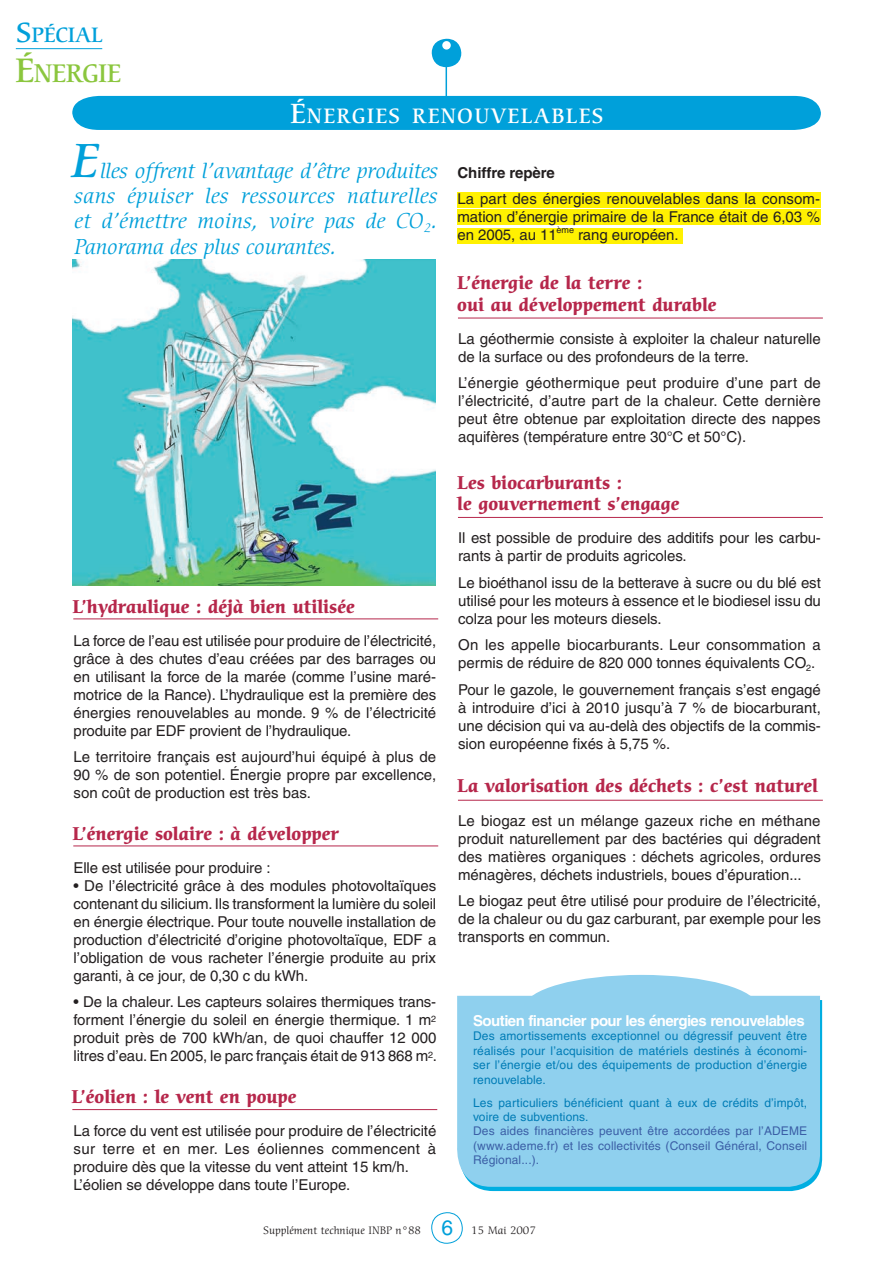
<style>
.page{position:relative;width:893px;height:1263px;background:#fff}
.page>*{position:absolute;margin:0;border:0;box-sizing:border-box;transform-origin:0 0}
.t1{font:italic 500 46.5px "Cerigo";color:#00a0da}
.t2{font:500 24.75px "Cerigo";letter-spacing:-.02em;color:#8bc63e}
.t3{font:italic 21px/25.2px "Cerigo";letter-spacing:.005em;color:#00a0da;text-align:justify}
.t4{font:21px "Helvetica";color:#00a0da}
.t5{font:500 20.25px "Cerigo";letter-spacing:.065em;color:#fff}
.t6{font:500 20.25px "Cerigo";color:#00a0da}
.t7{font:700 18px/21.6px "Cerigo";color:#b6274b}
.t8{font:15px/18px "Helvetica";letter-spacing:-.005em;color:#231f20;text-align:justify}
.t9{font:700 15px "Helvetica";letter-spacing:-.035em;color:#fff}
.t10{font:700 15px "Helvetica";letter-spacing:-.005em;color:#231f20}
.t11{font:12px/14.4px "Helvetica";letter-spacing:.01em;color:#007cb6;text-align:justify}
.t12{font:12px/14.4px "Helvetica";letter-spacing:.01em;color:#3b5fa6;text-align:justify}
.t13{font:10.5px "Cerigo";color:#231f20}
.t14{font:9px "Helvetica";color:#231f20}
.s1{font-size:27px}
.s2{font-size:33px}
</style>
<div class="page">
<div style="left:457px;top:192px;width:364px;height:15px;background:#fff101"></div>
<div style="left:457px;top:210px;width:364px;height:15px;background:#fff101"></div>
<div style="left:457px;top:229px;width:225px;height:15px;background:#fff101"></div>
<svg style="left:432px;top:39px;width:29px;height:28px"></svg>
<hr style="left:446px;top:67px;width:1px;height:30px;background:#00a0da">
<div style="left:442px;top:41px;width:9px;height:9px;background:#fff;border-radius:50%"></div>
<div style="left:72px;top:96px;width:749px;height:34px;background:#00a0da"></div>
<img style="left:72px;top:259px;width:363px;height:327px">
<svg style="left:431px;top:1212px;width:32px;height:31px"></svg>
<hr style="left:16px;top:48px;width:86px;height:1px;background:#00a0da">
<hr style="left:73px;top:618px;width:365px;height:1px;background:#b6274b">
<hr style="left:73px;top:845px;width:365px;height:1px;background:#b6274b">
<hr style="left:72px;top:1109px;width:365px;height:1px;background:#b6274b">
<hr style="left:458px;top:318px;width:365px;height:1px;background:#b6274b">
<hr style="left:458px;top:517px;width:365px;height:1px;background:#b6274b">
<hr style="left:458px;top:800px;width:365px;height:1px;background:#b6274b">
<svg style="left:476px;top:1000px;width:347px;height:191px;background:#2abbe5"></svg>
<div style="left:525px;top:975px;width:233px;height:64px;background:#8fd0ee;border-radius:50%"></div>
<div style="left:457px;top:996px;width:364px;height:191px;background:#8fd0ee"></div>
<h3 class="t6" style="left:16px;top:23px;width:88px"><span class="s1">S</span>PÉCIAL</h3>
<h2 class="t2" style="left:15px;top:59px;width:107px"><span class="s2">É</span>NERGIE</h2>
<h3 class="t5" style="left:290px;top:104px;width:315px"><span class="s1">É</span>NERGIES RENOUVELABLES</h3>
<h1 class="t1" style="left:72px;top:134px;width:28px">E</h1>
<h3 class="t3" style="left:75px;top:159px;width:365px;text-indent:26px">lles offrent l’avantage d’être produites sans épuiser les ressources naturelles et d’émettre moins, voire pas de CO<sub>2</sub>.<br>Panorama des plus courantes.</h3>
<p class="t7" style="left:73px;top:596px;width:284px">L’hydraulique : déjà bien utilisée</p>
<p class="t8" style="left:74px;top:631px;width:364px">La force de l’eau est utilisée pour produire de l’électricité, grâce à des chutes d’eau créées par des barrages ou en utilisant la force de la marée (comme l’usine maré&shy;motrice de la Rance). L’hydraulique est la première des énergies renouvelables au monde. 9 % de l’électricité produite par EDF provient de l’hydraulique.</p>
<p class="t8" style="left:74px;top:748px;width:364px">Le territoire français est aujourd’hui équipé à plus de 90 % de son potentiel. Énergie propre par excellence, son coût de production est très bas.</p>
<p class="t7" style="left:73px;top:823px;width:268px">L’énergie solaire : à développer</p>
<p class="t8" style="left:74px;top:858px;width:198px">Elle est utilisée pour produire :</p>
<p class="t8" style="left:74px;top:876px;width:364px">• De l’électricité grâce à des modules photovoltaïques contenant du silicium. Ils transforment la lumière du soleil en énergie électrique. Pour toute nouvelle installation de production d’électricité d’origine photovoltaïque, EDF a l’obligation de vous racheter l’énergie produite au prix garanti, à ce jour, de 0,30 c du kWh.</p>
<p class="t8" style="left:74px;top:993px;width:365px">• De la chaleur. Les capteurs solaires thermiques trans&shy;forment l’énergie du soleil en énergie thermique. 1 m<sup>2 </sup>produit près de 700 kWh/an, de quoi chauffer 12 000 litres d’eau. En 2005, le parc français était de 913 868 m<sup>2</sup>.</p>
<p class="t7" style="left:72px;top:1087px;width:226px">L’éolien : le vent en poupe</p>
<p class="t8" style="left:74px;top:1122px;width:364px;text-align:left">La force du vent est utilisée pour produire de l’électricité sur terre et en mer. Les éoliennes commencent à produire dès que la vitesse du vent atteint 15 km/h.<br>L’éolien se développe dans toute l’Europe.</p>
<p class="t10" style="left:458px;top:163px;width:99px">Chiffre repère</p>
<p class="t8" style="left:458px;top:190px;width:364px">La part des énergies renouvelables dans la consom&shy;mation d’énergie primaire de la France était de 6,03 % en 2005, au 11</p>
<p class="t14" style="left:557px;top:225px;width:19px">ème</p>
<p class="t8" style="left:578px;top:226px;width:102px">rang européen.</p>
<p class="t7" style="left:457px;top:273px;width:261px">L’énergie de la terre :<br>oui au développement durable</p>
<p class="t8" style="left:458px;top:329px;width:364px">La géothermie consiste à exploiter la chaleur naturelle de la surface ou des profondeurs de la terre.</p>
<p class="t8" style="left:458px;top:374px;width:364px">L’énergie géothermique peut produire d’une part de l’électricité, d’autre part de la chaleur. Cette dernière peut être obtenue par exploitation directe des nappes aquifères (température entre 30°C et 50°C).</p>
<p class="t7" style="left:457px;top:472px;width:224px">Les biocarburants :<br>le gouvernement s’engage</p>
<p class="t8" style="left:458px;top:529px;width:364px">Il est possible de produire des additifs pour les carbu&shy;rants à partir de produits agricoles.</p>
<p class="t8" style="left:458px;top:573px;width:364px">Le bioéthanol issu de la betterave à sucre ou du blé est utilisé pour les moteurs à essence et le biodiesel issu du colza pour les moteurs diesels.</p>
<p class="t8" style="left:458px;top:636px;width:364px">On les appelle biocarburants. Leur consommation a permis de réduire de 820 000 tonnes équivalents CO<sub>2</sub>.</p>
<p class="t8" style="left:458px;top:680px;width:364px">Pour le gazole, le gouvernement français s’est engagé à introduire d’ici à 2010 jusqu’à 7 % de biocarburant, une décision qui va au-delà des objectifs de la commis&shy;sion européenne fixés à 5,75 %.</p>
<p class="t7" style="left:457px;top:775px;width:362px">La valorisation des déchets : c’est naturel</p>
<p class="t8" style="left:458px;top:811px;width:364px">Le biogaz est un mélange gazeux riche en méthane produit naturellement par des bactéries qui dégradent des matières organiques : déchets agricoles, ordures ménagères, déchets industriels, boues d’épuration...</p>
<p class="t8" style="left:458px;top:892px;width:364px">Le biogaz peut être utilisé pour produire de l’électricité, de la chaleur ou du gaz carburant, par exemple pour les transports en commun.</p>
<p class="t9" style="left:473px;top:1011px;width:333px">Soutien financier pour les énergies renouvelables</p>
<p class="t11" style="left:473px;top:1029px;width:336px">Des amortissements exceptionnel ou dégressif peuvent être réalisés pour l’acquisition de matériels destinés à économi&shy;ser l’énergie et/ou des équipements de production d’énergie renouvelable.</p>
<p class="t11" style="left:473px;top:1095px;width:336px">Les particuliers bénéficient quant à eux de crédits d’impôt, voire de subventions.</p>
<p class="t12" style="left:473px;top:1124px;width:336px">Des aides financières peuvent être accordées par l’ADEME (www.ademe.fr) et les collectivités (Conseil Général, Conseil Régional...).</p>
<h3 class="t4" style="left:442px;top:1215px;width:13px">6</h3>
<p class="t13" style="left:263px;top:1224px;width:159px">Supplément technique INBP n°88</p>
<p class="t13" style="left:471px;top:1224px;width:66px">15 Mai 2007</p>
</div>
